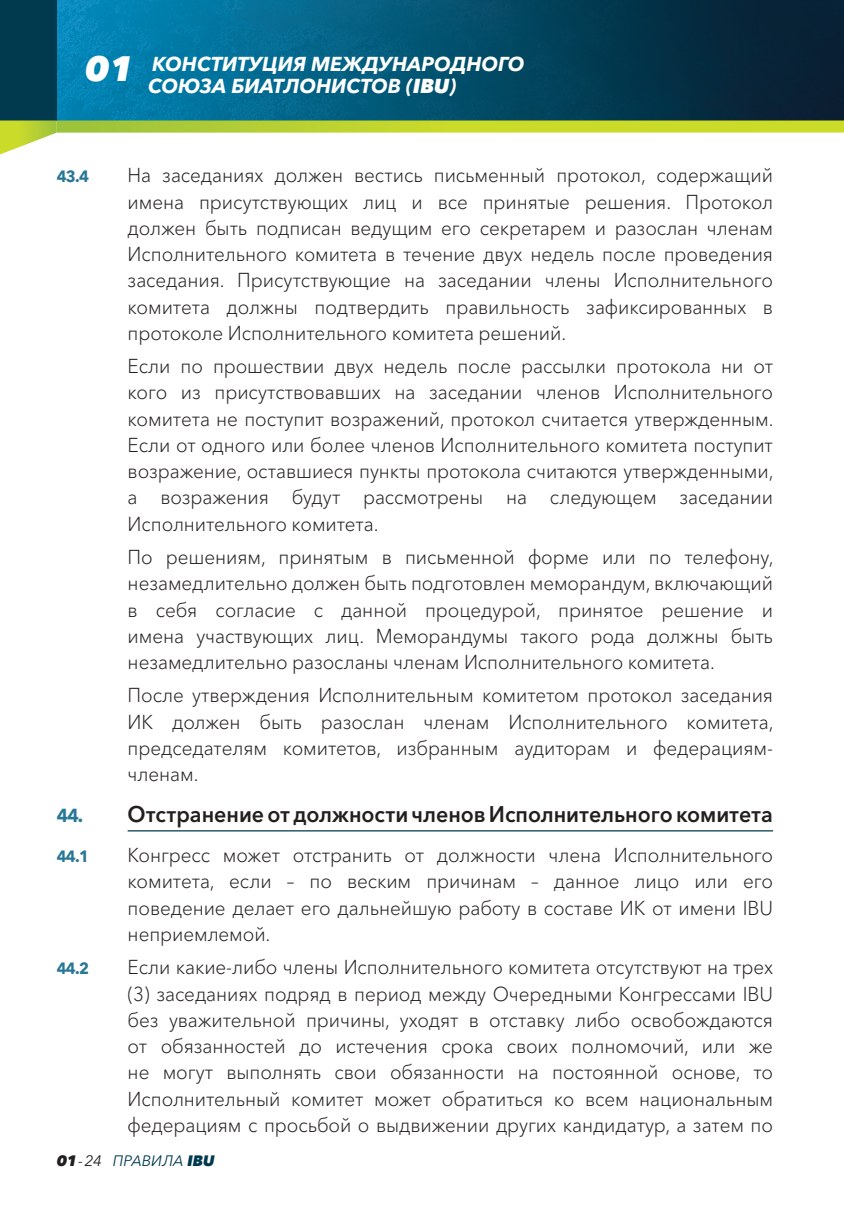
<style>
.page{position:relative;width:844px;height:1205px;background:#fff}
.page>*{position:absolute;margin:0;border:0;box-sizing:border-box;transform-origin:0 0}
.t1{font:600 22.5px "Avenir Next W1 G";color:#231f20;scale:.95 1}
.t2{font:300 20px/26.2px "Avenir Next W1 G";letter-spacing:-.005em;color:#231f20;text-align:justify;scale:.95 1}
.t3{font:italic 700 20px/22.5px "Avenir Next W1 G";color:#fff}
.t4{font:700 16.25px "Avenir Next W1 G";color:#297796;scale:.95 1}
.t5{font:italic 15px "Avenir Next W1 G";color:#01394f}
.s1{font-weight:800}
.s2{font-weight:700;font-size:18.75px;color:#297796}
.s3{font-weight:800;color:#231f20}
.s4{color:#231f20}
</style>
<div class="page">
<img style="left:57px;top:0;width:787px;height:120px">
<div style="left:0;top:0;width:57px;height:120px;background:#01394f"></div>
<svg style="left:0;top:120px;width:57px;height:35px"></svg>
<svg style="left:57px;top:120px;width:786px;height:13px;background:#b9d037"></svg>
<svg style="left:843px;top:120px;width:1px;height:13px"></svg>
<hr style="left:128px;top:830px;width:644px;height:1px;background:#01394f">
<p class="t3" style="left:85px;top:53px;width:441px;text-indent:67px">КОНСТИТУЦИЯ МЕЖДУНАРОДНОГО<br><sup>01</sup> СОЮЗА БИАТЛОНИСТОВ (<span class="s1">IBU</span>)</p>
<p class="t4" style="left:57px;top:167px;width:35px">43.4</p>
<p class="t2" style="left:128px;top:162px;width:680px">На заседаниях должен вестись письменный протокол, содержащий имена присутствующих лиц и все принятые решения. Протокол должен быть подписан ведущим его секретарем и разослан членам Исполнительного комитета в течение двух недель после проведения заседания. Присутствующие на заседании члены Исполнительного комитета должны подтвердить правильность зафиксированных в протоколе Исполнительного комитета решений.</p>
<p class="t2" style="left:128px;top:353px;width:681px">Если по прошествии двух недель после рассылки протокола ни от кого из присутствовавших на заседании членов Исполнительного комитета не поступит возражений, протокол считается утвержденным.<br>Если от одного или более членов Исполнительного комитета поступит возражение, оставшиеся пункты протокола считаются утвержденными, а возражения будут рассмотрены на следующем заседании Исполнительного комитета.</p>
<p class="t2" style="left:128px;top:544px;width:681px">По решениям, принятым в письменной форме или по телефону, незамедлительно должен быть подготовлен меморандум, включающий в себя согласие с данной процедурой, принятое решение и имена участвующих лиц. Меморандумы такого рода должны быть незамедлительно разосланы членам Исполнительного комитета.</p>
<p class="t2" style="left:128px;top:682px;width:681px">После утверждения Исполнительным комитетом протокол заседания ИК должен быть разослан членам Исполнительного комитета, председателям комитетов, избранным аудиторам и федерациям&shy;членам.</p>
<p class="t1" style="left:57px;top:800px;width:755px"><span class="s2">44.</span> Отстранение от должности членов Исполнительного комитета</p>
<p class="t4" style="left:57px;top:846px;width:35px">44.1</p>
<p class="t2" style="left:128px;top:842px;width:680px">Конгресс может отстранить от должности члена Исполнительного комитета, если – по веским причинам – данное лицо или его поведение делает его дальнейшую работу в составе ИК от имени IBU неприемлемой.</p>
<p class="t4" style="left:57px;top:958px;width:35px">44.2</p>
<p class="t2" style="left:128px;top:954px;width:680px">Если какие-либо члены Исполнительного комитета отсутствуют на трех (3) заседаниях подряд в период между Очередными Конгрессами IBU без уважительной причины, уходят в отставку либо освобождаются от обязанностей до истечения срока своих полномочий, или же не могут выполнять свои обязанности на постоянной основе, то Исполнительный комитет может обратиться ко всем национальным федерациям с просьбой о выдвижении других кандидатур, а затем по</p>
<p class="t5" style="left:57px;top:1152px;width:159px"><span class="s3">01</span><span class="s4">- 24</span> ПРАВИЛА <span class="s1">IBU</span></p>
</div>
